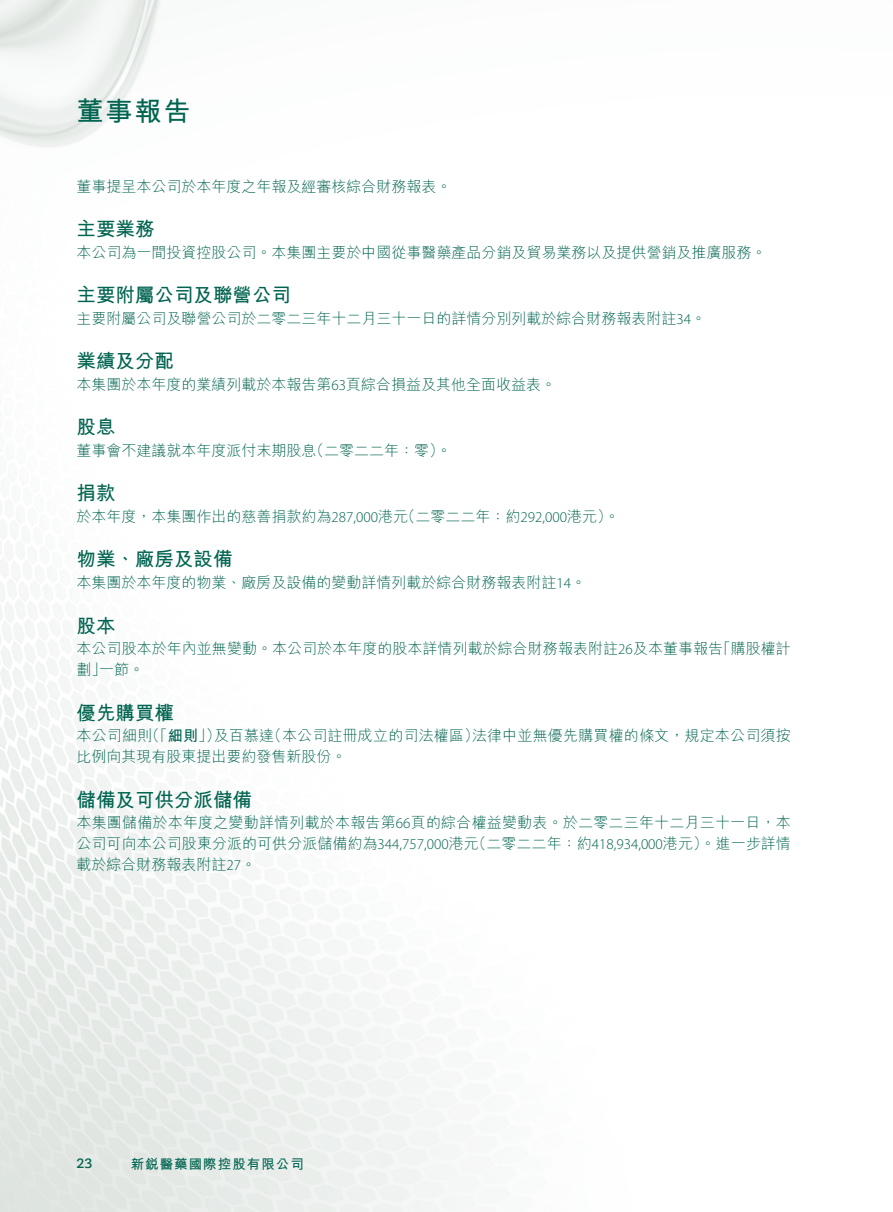
<style>
.page{position:relative;width:893px;height:1212px;background:#fff}
.page>*{position:absolute;margin:0;border:0;box-sizing:border-box;transform-origin:0 0}
.t1{font:700 27px "M Hei HK";color:#006450}
.t2{font:700 19.5px "M Hei HK";color:#006450}
.t3{font:300 15px/21px "M Hei HK";color:#006450}
.t4{font:700 13.5px "M Hei HK";letter-spacing:.075em;color:#006450}
.t5{font:700 13.5px "Caecilia LT Std";color:#006450}
.s1{font-family:"Myriad Pro"}
.s2{font-weight:700}
</style>
<div class="page">
<img style="left:0;top:0;width:480px;height:1212px">
<h1 class="t1" style="left:77px;top:92px;width:116px">董事報告</h1>
<p class="t3" style="left:77px;top:176px;width:376px">董事提呈本公司於本年度之年報及經審核綜合財務報表。</p>
<h2 class="t2" style="left:77px;top:215px;width:80px">主要業務</h2>
<p class="t3" style="left:77px;top:242px;width:691px">本公司為一間投資控股公司。本集團主要於中國從事醫藥產品分銷及貿易業務以及提供營銷及推廣服務。</p>
<h2 class="t2" style="left:77px;top:281px;width:216px">主要附屬公司及聯營公司</h2>
<p class="t3" style="left:77px;top:308px;width:631px">主要附屬公司及聯營公司於二零二三年十二月三十一日的詳情分別列載於綜合財務報表附註<span class="s1">34</span>。</p>
<h2 class="t2" style="left:77px;top:347px;width:99px">業績及分配</h2>
<p class="t3" style="left:77px;top:374px;width:481px">本集團於本年度的業績列載於本報告第<span class="s1">63</span>頁綜合損益及其他全面收益表。</p>
<h2 class="t2" style="left:77px;top:413px;width:41px">股息</h2>
<p class="t3" style="left:309px;top:440px;width:144px">（二零二二年：零。(</p>
<p class="t3" style="left:77px;top:440px;width:242px">董事會不建議就本年度派付末期股息</p>
<h2 class="t2" style="left:77px;top:479px;width:41px">捐款</h2>
<p class="t3" style="left:401px;top:506px;width:221px">（二零二二年：約<span class="s1">292,000</span>港元。(</p>
<p class="t3" style="left:77px;top:506px;width:333px">於本年度，本集團作出的慈善捐款約為<span class="s1">287,000</span>港元</p>
<h2 class="t2" style="left:77px;top:545px;width:158px">物業、廠房及設備</h2>
<p class="t3" style="left:77px;top:572px;width:511px">本集團於本年度的物業、廠房及設備的變動詳情列載於綜合財務報表附註<span class="s1">14</span>。</p>
<h2 class="t2" style="left:77px;top:611px;width:41px">股本</h2>
<p class="t3" style="left:99px;top:638px;width:626px;text-indent:-23px">本公司股本於年內並無變動。本公司於本年度的股本詳情列載於綜合財務報表附註<span class="s1">26</span>及本董事報告一節。</p>
<p class="t3" style="left:716px;top:638px;width:77px">「購股權計</p>
<p class="t3" style="left:77px;top:659px;width:32px">劃」</p>
<h2 class="t2" style="left:77px;top:698px;width:99px">優先購買權</h2>
<p class="t3" style="left:145px;top:725px;width:77px">（「<span class="s2">細則</span>」）</p>
<p class="t3" style="left:267px;top:725px;width:214px">（本公司註冊成立的司法權區）</p>
<p class="t3" style="left:472px;top:725px;width:320px">法律中並無優先購買權的條文，規定本公司須按</p>
<p class="t3" style="left:77px;top:725px;width:272px">本公司細則<br>比例向其現有股東提出要約發售新股份。</p>
<h2 class="t2" style="left:77px;top:785px;width:177px">儲備及可供分派儲備</h2>
<p class="t3" style="left:77px;top:812px;width:716px;text-align:right">本集團儲備於本年度之變動詳情列載於本報告第<span class="s1">66</span>頁的綜合權益變動表。於二零二三年十二月三十一日，本（二零二二年：約<span class="s1">418,934,000</span>港元）。進一步詳情</p>
<p class="t3" style="left:214px;top:725px;width:62px">及百慕達</p>
<p class="t3" style="left:77px;top:833px;width:404px">公司可向本公司股東分派的可供分派儲備約為<span class="s1">344,757,000</span>港元載於綜合財務報表附註<span class="s1">27</span>。</p>
<p class="t5" style="left:77px;top:1155px;width:17px">23</p>
<p class="t4" style="left:131px;top:1154px;width:175px">新銳醫藥國際控股有限公司</p>
</div>
